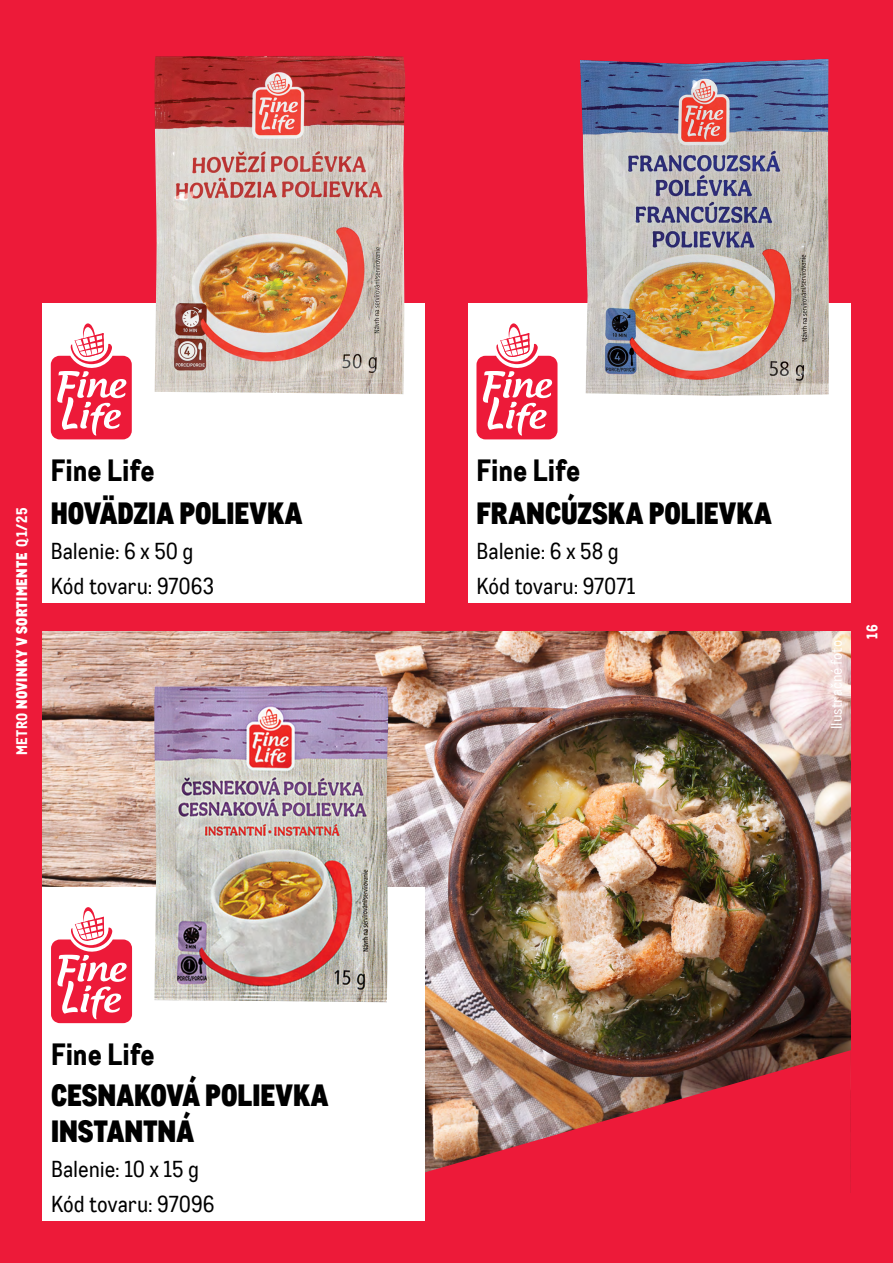
<style>
.page{position:relative;width:893px;height:1263px;background:#ed1a39}
.page>*{position:absolute;margin:0;border:0;box-sizing:border-box;transform-origin:0 0}
.t1{font:900 30px/36px "CA Metro";color:#000}
.t2{font:800 30px "CA Metro";letter-spacing:-.005em;color:#000}
.t3{font:22.5px/34.8px "CA Metro";letter-spacing:-.005em;color:#000}
.t4{font:900 15px "CA Metro";letter-spacing:.03em;color:#fff}
.t5{font:15px "CA Metro";letter-spacing:.005em;color:#fff}
.t6{font:800 15px "CA Metro";color:#fff}
.s1{font-weight:800}
</style>
<div class="page">
<img style="left:43px;top:631px;width:807px;height:419px">
<img style="left:256px;top:1050px;width:595px;height:171px">
<div style="left:468px;top:303px;width:383px;height:299px;background:#fff"></div>
<svg style="left:476px;top:323px;width:81px;height:116px"></svg>
<div style="left:42px;top:303px;width:383px;height:299px;background:#fff"></div>
<svg style="left:51px;top:323px;width:81px;height:116px"></svg>
<div style="left:43px;top:887px;width:382px;height:333px;background:#fff"></div>
<svg style="left:51px;top:907px;width:81px;height:116px"></svg>
<img style="left:580px;top:59px;width:249px;height:337px">
<img style="left:153px;top:686px;width:236px;height:316px">
<img style="left:154px;top:56px;width:251px;height:338px">
<p class="t4" style="left:9px;top:755px;width:249px;rotate:-90deg"><span class="s1">METRO</span> NOVINKY V SORTIMENTE <span class="s1">Q1/25</span></p>
<h1 class="t2" style="left:51px;top:445px;width:105px">Fine Life</h1>
<h1 class="t1" style="left:51px;top:492px;width:253px">HOVÄDZIA POLIEVKA</h1>
<p class="t3" style="left:51px;top:533px;width:165px">Balenie: 6 x 50 g<br>Kód tovaru: 97063</p>
<h1 class="t2" style="left:51px;top:1029px;width:105px">Fine Life</h1>
<h1 class="t1" style="left:51px;top:1075px;width:279px">CESNAKOVÁ POLIEVKA<br>INSTANTNÁ</h1>
<p class="t3" style="left:51px;top:1151px;width:165px">Balenie: 10 x 15 g<br>Kód tovaru: 97096</p>
<h1 class="t2" style="left:476px;top:445px;width:105px">Fine Life</h1>
<h1 class="t1" style="left:476px;top:492px;width:297px">FRANCÚZSKA POLIEVKA</h1>
<p class="t3" style="left:476px;top:533px;width:160px">Balenie: 6 x 58 g<br>Kód tovaru: 97071</p>
<p class="t5" style="left:826px;top:729px;width:91px;rotate:-90deg">Ilustračné foto</p>
<p class="t6" style="left:860px;top:638px;width:16px;rotate:-90deg">16</p>
</div>
